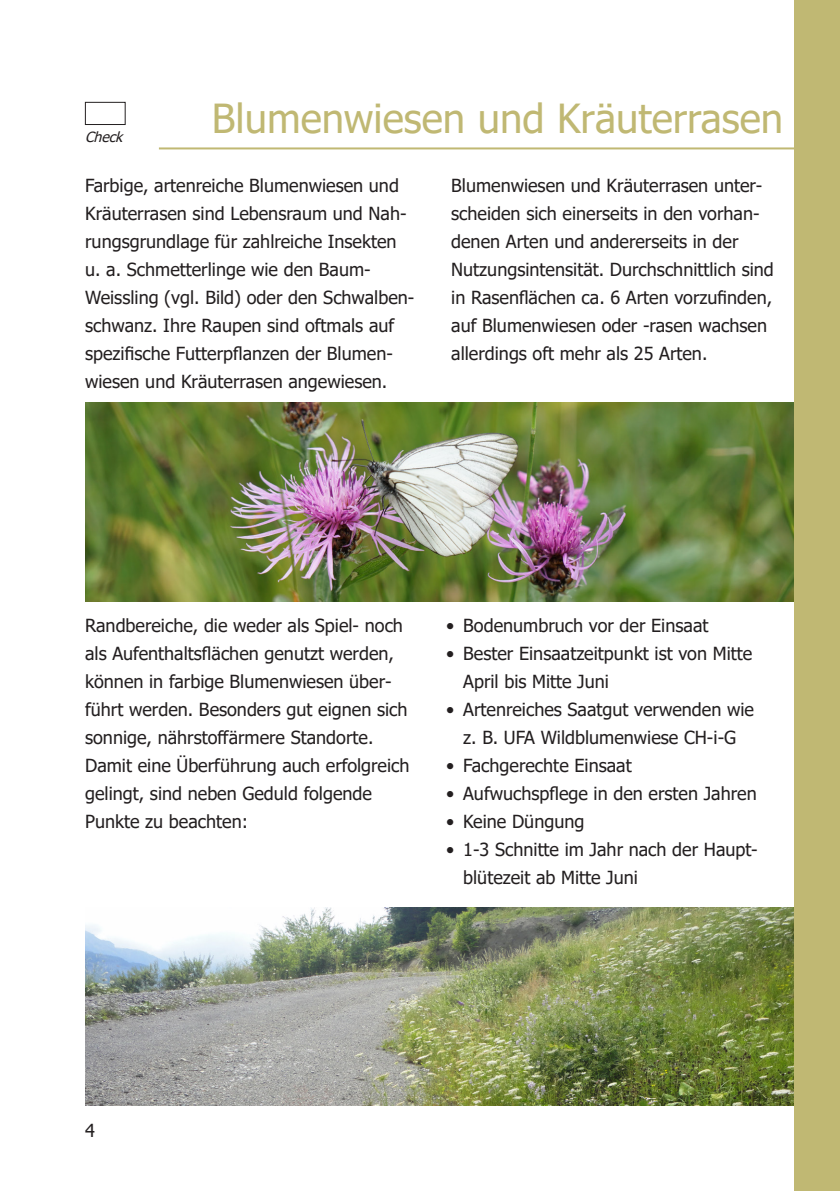
<style>
.page{position:relative;width:840px;height:1191px;background:#fff}
.page>*{position:absolute;margin:0;border:0;box-sizing:border-box;transform-origin:0 0}
.t1{font:40px "Tahoma";color:#c0b873}
.t2{font:18px/28px "Tahoma";color:#231f20}
.t3{font:italic 14px "Tahoma";color:#231f20}
</style>
<div class="page">
<img style="left:85px;top:403px;width:709px;height:198px">
<img style="left:85px;top:907px;width:709px;height:199px">
<div style="left:794px;top:0;width:45px;height:1191px;background:#c0b873"></div>
<div style="left:85px;top:102px;width:40px;height:23px;border:1px solid #231f20"></div>
<hr style="left:159px;top:147px;width:635px;height:2px;background:#c0b873">
<p class="t3" style="left:85px;top:128px;width:44px">Check</p>
<h1 class="t1" style="left:212px;top:91px;width:572px">Blumenwiesen und Kräuterrasen</h1>
<p class="t2" style="left:85px;top:172px;width:330px">Farbige, artenreiche Blumenwiesen und Kräuterrasen sind Lebensraum und Nah&shy;rungsgrundlage für zahlreiche Insekten u. a. Schmetterlinge wie den Baum-Weissling (vgl. Bild) oder den Schwalben&shy;schwanz. Ihre Raupen sind oftmals auf spezifische Futterpflanzen der Blumen&shy;wiesen und Kräuterrasen angewiesen.</p>
<p class="t2" style="left:451px;top:172px;width:324px">Blumenwiesen und Kräuterrasen unter&shy;scheiden sich einerseits in den vorhan&shy;denen Arten und andererseits in der Nutzungsintensität. Durchschnittlich sind in Rasenflächen ca. 6 Arten vorzufinden, auf Blumenwiesen oder -rasen wachsen allerdings oft mehr als 25 Arten.</p>
<p class="t2" style="left:85px;top:612px;width:326px">Randbereiche, die weder als Spiel- noch als Aufenthaltsflächen genutzt werden, können in farbige Blumenwiesen über&shy;führt werden. Besonders gut eignen sich sonnige, nährstoffärmere Standorte.<br>Damit eine Überführung auch erfolgreich gelingt, sind neben Geduld folgende Punkte zu beachten:</p>
<p class="t2" style="left:446px;top:612px;width:263px">• Bodenumbruch vor der Einsaat</p>
<p class="t2" style="left:463px;top:640px;width:290px;text-indent:-17px">• Bester Einsaatzeitpunkt ist von Mitte<br>April bis Mitte Juni</p>
<p class="t2" style="left:446px;top:696px;width:309px;text-align:center">• Artenreiches Saatgut verwenden wie z. B. UFA Wildblumenwiese CH-i-G</p>
<p class="t2" style="left:446px;top:752px;width:187px">• Fachgerechte Einsaat</p>
<p class="t2" style="left:446px;top:780px;width:312px">• Aufwuchspflege in den ersten Jahren</p>
<p class="t2" style="left:446px;top:808px;width:140px">• Keine Düngung</p>
<p class="t2" style="left:463px;top:836px;width:296px;text-indent:-17px">• 1-3 Schnitte im Jahr nach der Haupt&shy;blütezeit ab Mitte Juni</p>
<p class="t2" style="left:85px;top:1117px;width:11px">4</p>
</div>
